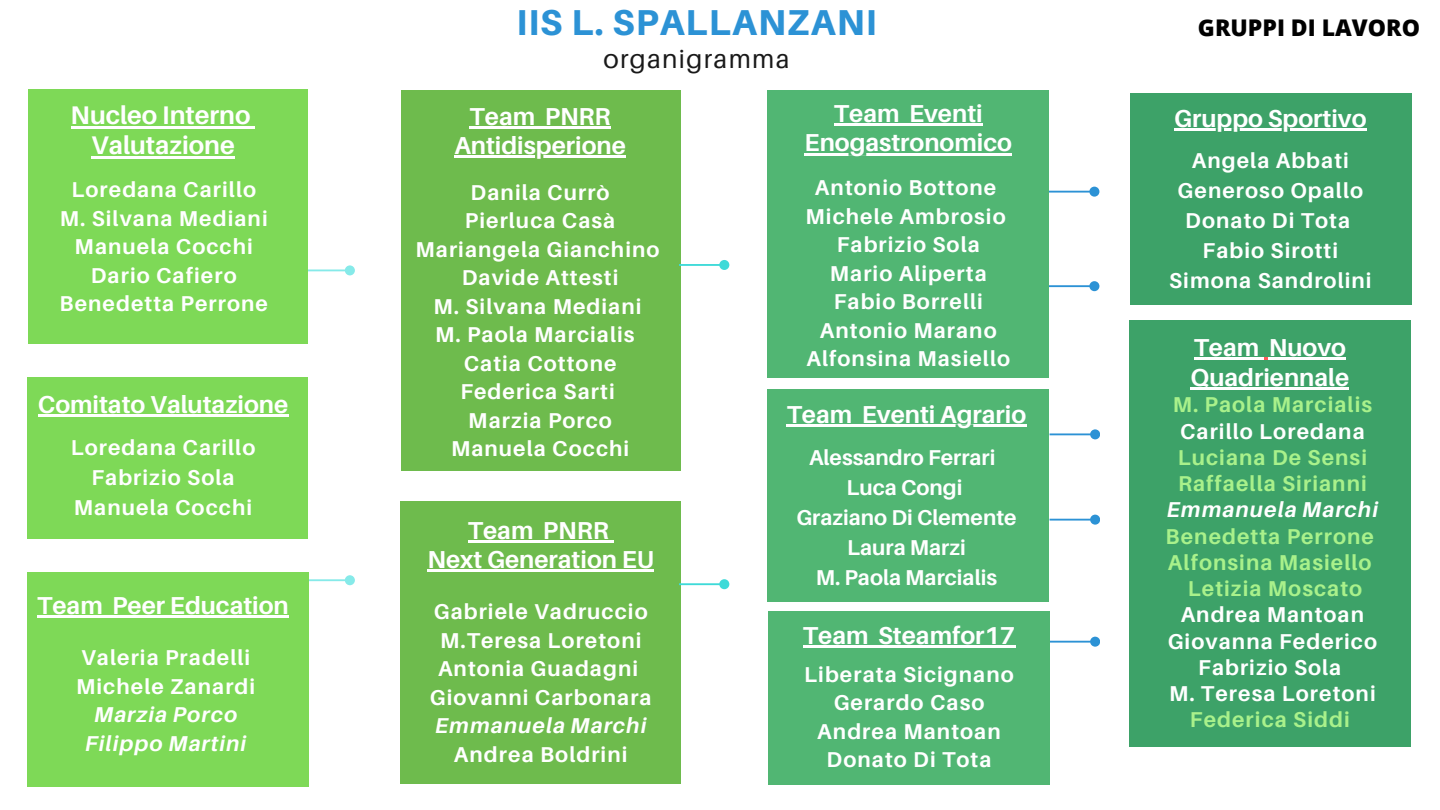
<style>
.page{position:relative;width:1440px;height:810px;background:#fff}
.page>*{position:absolute;margin:0;border:0;box-sizing:border-box;transform-origin:0 0}
.t1{font:800 36px "Aileron";letter-spacing:.03em;color:#2c92d5}
.t2{font:26px "Aileron";letter-spacing:.05em;color:#191919}
.t3{font:700 25.5px/30px "Aileron";color:#fff;text-align:center}
.t4{font:700 24.5px/29.2px "Aileron";color:#fff;text-align:center}
.t5{font:800 23px "Open Sans";color:#000}
.t6{font:700 21.5px/28.5px "Aileron";letter-spacing:.05em;color:#fff;text-align:center}
.t7{font:700 21.5px/26.2px "Aileron";letter-spacing:.05em;color:#a9f18b}
.t8{font:700 21.5px/30px "Aileron";color:#fff;text-align:center}
.t9{font:italic 700 21.5px/28.5px "Aileron";letter-spacing:.05em;color:#fff;text-align:center}
</style>
<div class="page">
<div style="left:401px;top:90px;width:279px;height:381px;background:#6ebb4d"></div>
<div style="left:401px;top:501px;width:280px;height:283px;background:#6ebb4d"></div>
<svg style="left:719px;top:260px;width:10px;height:10px"></svg>
<svg style="left:719px;top:579px;width:10px;height:10px"></svg>
<svg style="left:1089px;top:187px;width:10px;height:10px"></svg>
<svg style="left:1089px;top:281px;width:10px;height:10px"></svg>
<svg style="left:345px;top:575px;width:10px;height:10px"></svg>
<svg style="left:345px;top:265px;width:10px;height:10px"></svg>
<svg style="left:1090px;top:429px;width:10px;height:10px"></svg>
<svg style="left:1090px;top:637px;width:10px;height:10px"></svg>
<hr style="left:470px;top:126px;width:65px;height:2px;background:#fff">
<svg style="left:535px;top:126px;width:10px;height:2px"></svg>
<hr style="left:545px;top:126px;width:66px;height:2px;background:#fff">
<hr style="left:454px;top:155px;width:172px;height:3px;background:#fff">
<hr style="left:468px;top:540px;width:65px;height:3px;background:#fff">
<svg style="left:533px;top:540px;width:10px;height:3px"></svg>
<hr style="left:543px;top:540px;width:66px;height:3px;background:#fff">
<svg style="left:609px;top:540px;width:5px;height:3px"></svg>
<hr style="left:427px;top:570px;width:227px;height:2px;background:#fff">
<svg style="left:1090px;top:515px;width:10px;height:10px"></svg>
<div style="left:769px;top:611px;width:281px;height:174px;background:#51b673"></div>
<hr style="left:803px;top:646px;width:66px;height:2px;background:#fff">
<svg style="left:869px;top:646px;width:9px;height:2px"></svg>
<hr style="left:878px;top:646px;width:137px;height:2px;background:#fff">
<div style="left:28px;top:572px;width:281px;height:214px;background:#7ed957"></div>
<hr style="left:37px;top:615px;width:66px;height:3px;background:#fff">
<svg style="left:103px;top:615px;width:9px;height:3px"></svg>
<hr style="left:112px;top:615px;width:177px;height:3px;background:#fff">
<div style="left:768px;top:90px;width:281px;height:288px;background:#51b673"></div>
<hr style="left:834px;top:124px;width:66px;height:2px;background:#fff">
<svg style="left:900px;top:124px;width:9px;height:2px"></svg>
<hr style="left:909px;top:124px;width:74px;height:2px;background:#fff">
<hr style="left:805px;top:153px;width:207px;height:2px;background:#fff">
<div style="left:768px;top:389px;width:281px;height:213px;background:#51b673"></div>
<hr style="left:787px;top:425px;width:65px;height:2px;background:#fff">
<svg style="left:852px;top:425px;width:10px;height:2px"></svg>
<hr style="left:862px;top:425px;width:164px;height:2px;background:#fff">
<div style="left:1129px;top:320px;width:282px;height:426px;background:#3da268"></div>
<hr style="left:1194px;top:358px;width:65px;height:2px;background:#fff">
<svg style="left:1259px;top:358px;width:10px;height:2px"></svg>
<hr style="left:1269px;top:358px;width:77px;height:2px;background:#fff">
<hr style="left:1191px;top:387px;width:158px;height:2px;background:#fff">
<div style="left:28px;top:90px;width:280px;height:254px;background:#7ed957"></div>
<div style="left:27px;top:377px;width:281px;height:162px;background:#7ed957"></div>
<div style="left:1130px;top:93px;width:281px;height:212px;background:#3da268"></div>
<hr style="left:71px;top:126px;width:179px;height:2px;background:#fff">
<hr style="left:91px;top:156px;width:144px;height:2px;background:#fff">
<hr style="left:38px;top:414px;width:250px;height:2px;background:#fff">
<hr style="left:1174px;top:128px;width:193px;height:3px;background:#fff">
<p class="t3" style="left:71px;top:100px;width:181px">Nucleo Interno<br>Valutazione</p>
<p class="t6" style="left:60px;top:175px;width:210px">Loredana Carillo<br>M. Silvana Mediani<br>Manuela Cocchi<br>Dario Cafiero<br>Benedetta Perrone</p>
<p class="t4" style="left:38px;top:389px;width:252px">Comitato Valutazione</p>
<p class="t6" style="left:71px;top:432px;width:186px;line-height:30px">Loredana Carillo<br>Fabrizio Sola<br>Manuela Cocchi</p>
<p class="t4" style="left:37px;top:590px;width:253px">Team Peer Education</p>
<p class="t6" style="left:76px;top:643px;width:181px;text-align:left">Valeria Pradelli<br>Michele Zanardi</p>
<p class="t9" style="left:85px;top:700px;width:163px">Marzia Porco<br>Filippo Martini</p>
<h1 class="t1" style="left:516px;top:0;width:362px">IIS L. SPALLANZANI</h1>
<p class="t2" style="left:603px;top:42px;width:188px">organigramma</p>
<p class="t4" style="left:454px;top:101px;width:173px">Team PNRR<br>Antidisperione</p>
<p class="t6" style="left:415px;top:178px;width:246px">Danila Currò<br>Pierluca Casà<br>Mariangela Gianchino<br>Davide Attesti<br>M. Silvana Mediani<br>M. Paola Marcialis<br>Catia Cottone<br>Federica Sarti<br>Marzia Porco<br>Manuela Cocchi</p>
<p class="t4" style="left:427px;top:515px;width:228px">Team PNRR<br>Next Generation EU</p>
<p class="t6" style="left:430px;top:597px;width:223px">Gabriele Vadruccio<br>M.Teresa Loretoni<br>Antonia Guadagni<br>Giovanni Carbonara</p>
<p class="t9" style="left:435px;top:711px;width:213px">Emmanuela Marchi</p>
<p class="t6" style="left:454px;top:740px;width:175px">Andrea Boldrini</p>
<p class="t4" style="left:805px;top:99px;width:209px">Team Eventi<br>Enogastronomico</p>
<p class="t6" style="left:806px;top:173px;width:206px">Antonio Bottone<br>Michele Ambrosio<br>Fabrizio Sola<br>Mario Aliperta<br>Fabio Borrelli<br>Antonio Marano<br>Alfonsina Masiello</p>
<p class="t4" style="left:787px;top:400px;width:241px">Team Eventi Agrario</p>
<p class="t8" style="left:796px;top:442px;width:222px">Alessandro Ferrari<br>Luca Congi<br>Graziano Di Clemente<br>Laura Marzi<br>M. Paola Marcialis</p>
<p class="t4" style="left:803px;top:620px;width:214px">Team Steamfor17</p>
<p class="t6" style="left:804px;top:659px;width:211px">Liberata Sicignano<br>Gerardo Caso<br>Andrea Mantoan<br>Donato Di Tota</p>
<p class="t5" style="left:1198px;top:11px;width:224px">GRUPPI DI LAVORO</p>
<p class="t4" style="left:1174px;top:103px;width:194px">Gruppo Sportivo</p>
<p class="t6" style="left:1169px;top:145px;width:204px;line-height:30px">Angela Abbati<br>Generoso Opallo<br>Donato Di Tota<br>Fabio Sirotti<br>Simona Sandrolini</p>
<p class="t4" style="left:1191px;top:333px;width:160px;text-align:left">Team Nuovo<br>Quadriennale</p>
<p class="t7" style="left:1173px;top:391px;width:201px">M. Paola Marcialis</p>
<p class="t6" style="left:1180px;top:416px;width:186px">Carillo Loredana</p>
<p class="t7" style="left:1178px;top:444px;width:191px">Luciana De Sensi<br>Raffaella Sirianni</p>
<p class="t9" style="left:1167px;top:495px;width:213px">Emmanuela Marchi</p>
<p class="t7" style="left:1166px;top:523px;width:210px;text-align:center">Benedetta Perrone<br>Alfonsina Masiello<br>Letizia Moscato</p>
<p class="t6" style="left:1168px;top:601px;width:211px;line-height:26.2px">Andrea Mantoan<br>Giovanna Federico<br>Fabrizio Sola<br>M. Teresa Loretoni</p>
<p class="t7" style="left:1190px;top:706px;width:161px">Federica Siddi</p>
</div>
